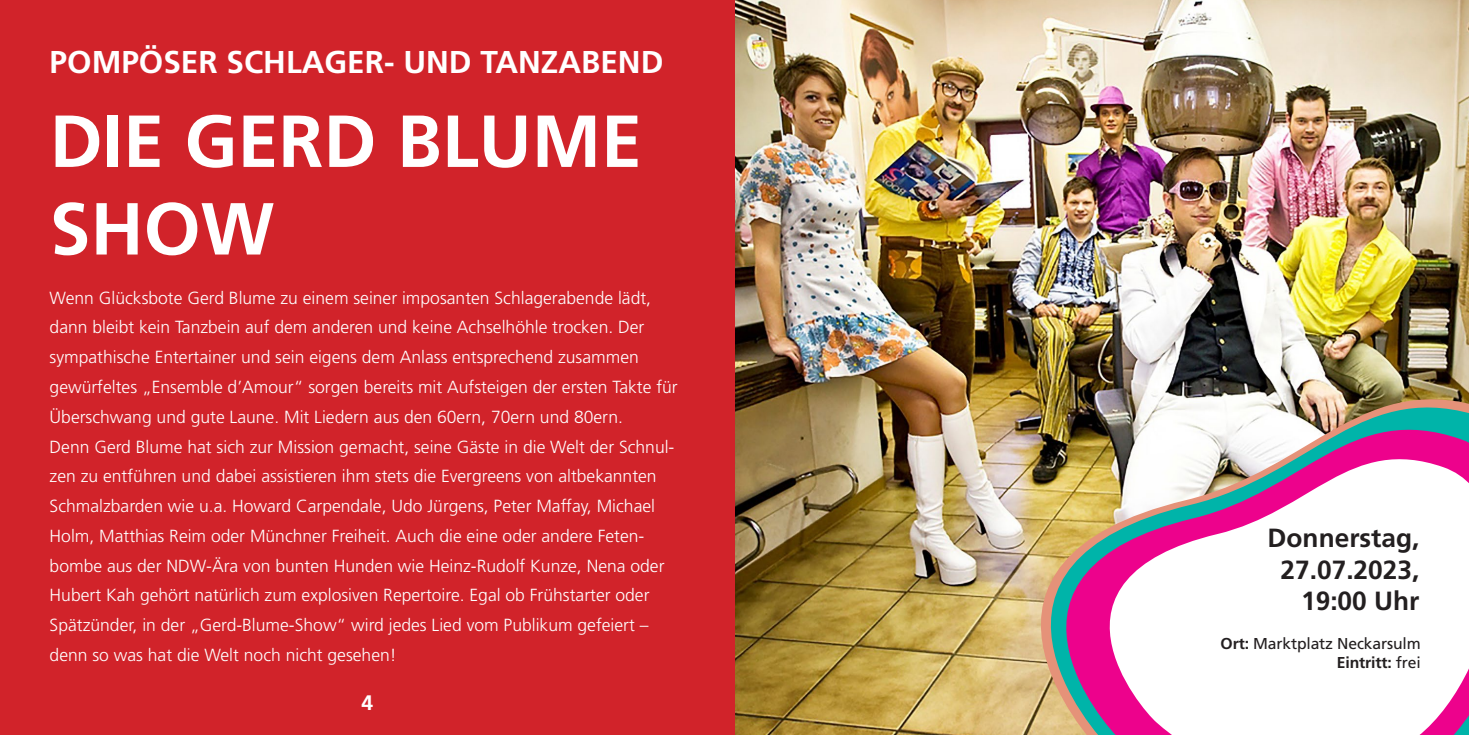
<style>
.page{position:relative;width:1469px;height:735px;background:#fff}
.page>*{position:absolute;margin:0;border:0;box-sizing:border-box;transform-origin:0 0}
.t1{font:700 73.5px/87.5px "Frutiger";color:#fff}
.t2{font:700 31.5px "Frutiger";color:#fff}
.t3{font:700 26.25px "Frutiger";color:#231f20}
.t4{font:700 21px "Frutiger";color:#fff}
.t5{font:300 17.5px/29.8px "Frutiger";color:#fff}
.t6{font:15.75px "Frutiger";letter-spacing:-.01em;color:#231f20}
.t7{font:700 15.75px "Frutiger";letter-spacing:-.01em;color:#231f20}
.s1{font-weight:700}
.s2{font-weight:400}
</style>
<div class="page">
<img style="left:734px;top:0;width:734px;height:734px">
<img style="left:934px;top:366px;width:534px;height:368px">
<img style="left:947px;top:375px;width:521px;height:359px">
<img style="left:972px;top:400px;width:496px;height:334px">
<svg style="left:1030px;top:434px;width:438px;height:300px"></svg>
<div style="left:0;top:0;width:734px;height:734px;background:#d1232a"></div>
<p class="t2" style="left:50px;top:44px;width:615px">POMPÖSER SCHLAGER- UND TANZABEND</p>
<p class="t1" style="left:50px;top:98px;width:594px">DIE GERD BLUME<br>SHOW</p>
<p class="t5" style="left:50px;top:283px;width:629px">Wenn Glücksbote Gerd Blume zu einem seiner imposanten Schlagerabende lädt, dann bleibt kein Tanzbein auf dem anderen und keine Achselhöhle trocken. Der sympathische Entertainer und sein eigens dem Anlass entsprechend zusammen gewürfeltes „Ensemble d’Amour“ sorgen bereits mit Aufsteigen der ersten Takte für Überschwang und gute Laune. Mit Liedern aus den 60ern, 70ern und 80ern.</p>
<p class="t5" style="left:50px;top:431px;width:626px">Denn Gerd Blume hat sich zur Mission gemacht, seine Gäste in die Welt der Schnul&shy;zen zu entführen und dabei assistieren ihm stets die Evergreens von altbekannten Schmalzbarden wie u.a. Howard Carpendale, Udo Jürgens, Peter Maffay, Michael Holm, Matthias Reim oder Münchner Freiheit. Auch die eine oder andere Feten&shy;bombe aus der NDW-Ära von bunten Hunden wie Heinz-Rudolf Kunze, Nena oder Hubert Kah gehört natürlich zum explosiven Repertoire. Egal ob Frühstarter oder Spätzünder, in der „Gerd-Blume-Show“ wird jedes Lied vom Publikum gefeiert – denn so was hat die Welt noch nicht gesehen!</p>
<p class="t4" style="left:361px;top:690px;width:13px">4</p>
<p class="t3" style="left:1267px;top:522px;width:153px">Donnerstag,</p>
<p class="t3" style="left:1280px;top:554px;width:140px">27.07.2023,</p>
<p class="t3" style="left:1301px;top:585px;width:120px">19:00 Uhr</p>
<p class="t6" style="left:1220px;top:634px;width:201px"><span class="s1">Ort:</span> Marktplatz Neckarsulm</p>
<p class="t7" style="left:1336px;top:653px;width:85px">Eintritt: <span class="s2">frei</span></p>
</div>
